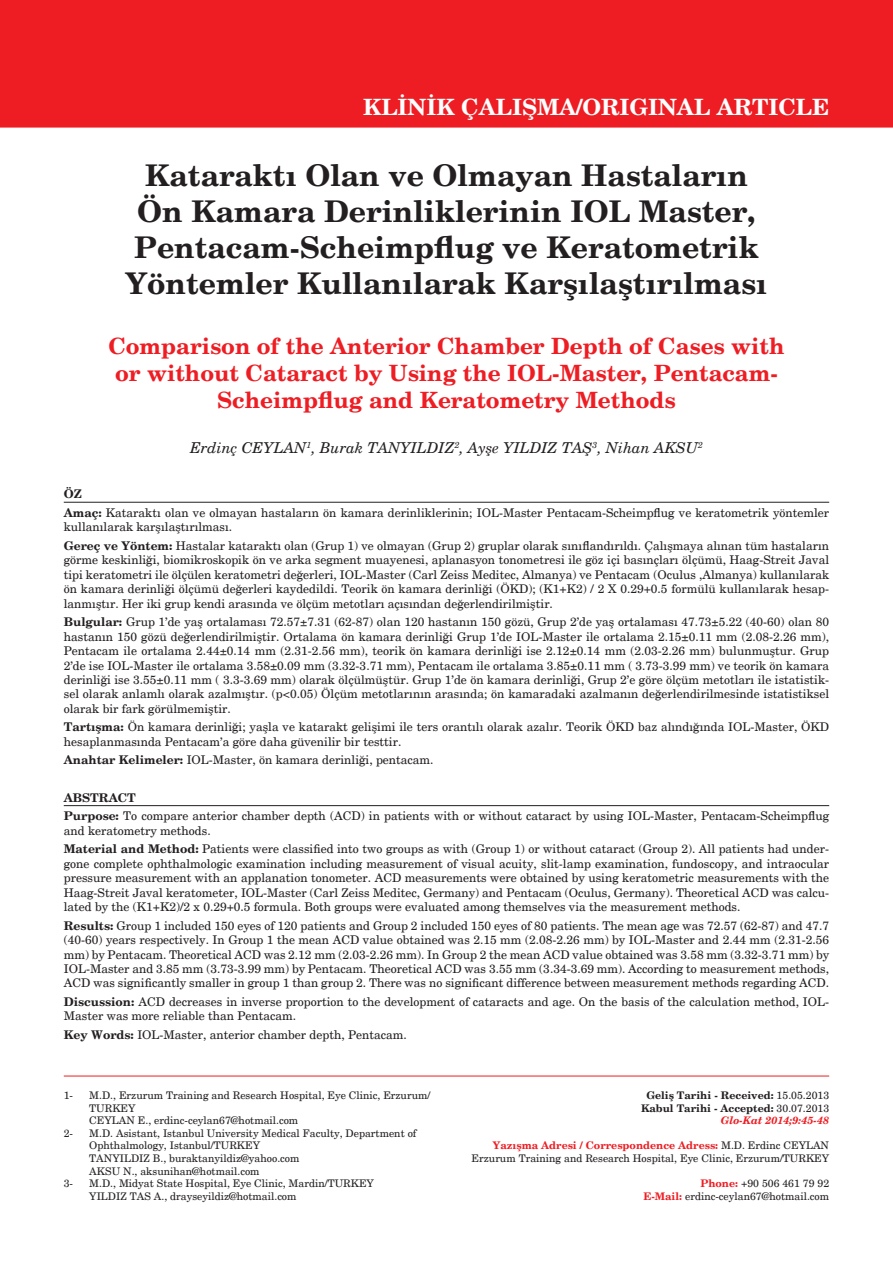
<style>
.page{position:relative;width:893px;height:1263px;background:#fff}
.page>*{position:absolute;margin:0;border:0;box-sizing:border-box;transform-origin:0 0}
.t1{font:700 30px/36px "New Century Schlbk";color:#231f20;text-align:center}
.t2{font:700 22.5px/27px "New Century Schlbk";color:#ee1d23;text-align:center}
.t3{font:700 22.5px "New Century Schlbk";color:#fff}
.t4{font:italic 15px "New Century Schlbk";color:#231f20}
.t5{font:12px/14.4px "New Century Schlbk";color:#231f20}
.t6{font:700 12px "New Century Schlbk";color:#231f20}
.t7{font:10.5px/12.6px "New Century Schlbk";color:#231f20}
.t8{font:700 10.5px "New Century Schlbk";color:#231f20}
.t9{font:700 10.5px "New Century Schlbk";color:#ee1d23}
.t10{font:italic 700 10.5px "New Century Schlbk";color:#ee1d23}
.s1{font-weight:700}
.s2{font-weight:400}
.s3{font-weight:400;color:#231f20}
.s4{font-weight:700;color:#ee1d23}
</style>
<div class="page">
<div style="left:0;top:0;width:893px;height:128px;background:#ee1d23"></div>
<hr style="left:64px;top:502px;width:765px;height:1px;background:#231f20">
<hr style="left:64px;top:805px;width:765px;height:1px;background:#231f20">
<hr style="left:64px;top:1076px;width:765px;height:1px;background:#ee1d23">
<p class="t3" style="left:363px;top:92px;width:468px">KLİNİK ÇALIŞMA/ORIGINAL ARTICLE</p>
<p class="t1" style="left:145px;top:159px;width:604px">Kataraktı Olan ve Olmayan Hastaların</p>
<p class="t1" style="left:126px;top:195px;width:643px">Ön Kamara Derinliklerinin IOL Master,<br>Pentacam-Scheimpflug ve Keratometrik<br>Yöntemler Kullanılarak Karşılaştırılması</p>
<p class="t2" style="left:108px;top:333px;width:678px">Comparison of the Anterior Chamber Depth of Cases with or without Cataract by Using the IOL-Master, Pentacam-<br>Scheimpflug and Keratometry Methods</p>
<p class="t4" style="left:190px;top:438px;width:514px">Erdinç CEYLAN<sup>1</sup>, Burak TANYILDIZ<sup>2</sup>, Ayşe YILDIZ TAŞ<sup>3</sup>, Nihan AKSU<sup>2</sup></p>
<p class="t6" style="left:64px;top:486px;width:19px">ÖZ</p>
<p class="t5" style="left:64px;top:506px;width:767px"><span class="s1">Amaç:</span> Kataraktı olan ve olmayan hastaların ön kamara derinliklerinin; IOL-Master Pentacam-Scheimpflug ve keratometrik yöntemler kullanılarak karşılaştırılması.</p>
<p class="t5" style="left:64px;top:539px;width:767px;text-align:justify"><span class="s1">Gereç ve Yöntem:</span> Hastalar kataraktı olan (Grup 1) ve olmayan (Grup 2) gruplar olarak sınıflandırıldı. Çalışmaya alınan tüm hastaların görme keskinliği, biomikroskopik ön ve arka segment muayenesi, aplanasyon tonometresi ile göz içi basınçları ölçümü, Haag-Streit Javal tipi keratometri ile ölçülen keratometri değerleri, IOL-Master (Carl Zeiss Meditec, Almanya) ve Pentacam (Oculus ,Almanya) kullanılarak ön kamara derinliği ölçümü değerleri kaydedildi. Teorik ön kamara derinliği (ÖKD); (K1+K2) / 2 X 0.29+0.5 formülü kullanılarak hesap&shy;lanmıştır. Her iki grup kendi arasında ve ölçüm metotları açısından değerlendirilmiştir.</p>
<p class="t5" style="left:64px;top:615px;width:767px;text-align:justify"><span class="s1">Bulgular:</span> Grup 1’de yaş ortalaması 72.57±7.31 (62-87) olan 120 hastanın 150 gözü, Grup 2’de yaş ortalaması 47.73±5.22 (40-60) olan 80 hastanın 150 gözü değerlendirilmiştir. Ortalama ön kamara derinliği Grup 1’de IOL-Master ile ortalama 2.15±0.11 mm (2.08-2.26 mm), Pentacam ile ortalama 2.44±0.14 mm (2.31-2.56 mm), teorik ön kamara derinliği ise 2.12±0.14 mm (2.03-2.26 mm) bulunmuştur. Grup 2’de ise IOL-Master ile ortalama 3.58±0.09 mm (3.32-3.71 mm), Pentacam ile ortalama 3.85±0.11 mm ( 3.73-3.99 mm) ve teorik ön kamara derinliği ise 3.55±0.11 mm ( 3.3-3.69 mm) olarak ölçülmüştür. Grup 1’de ön kamara derinliği, Grup 2’e göre ölçüm metotları ile istatistik&shy;sel olarak anlamlı olarak azalmıştır. (p&lt;0.05) Ölçüm metotlarının arasında; ön kamaradaki azalmanın değerlendirilmesinde istatistiksel olarak bir fark görülmemiştir.</p>
<p class="t5" style="left:64px;top:720px;width:767px"><span class="s1">Tartışma:</span> Ön kamara derinliği; yaşla ve katarakt gelişimi ile ters orantılı olarak azalır. Teorik ÖKD baz alındığında IOL-Master, ÖKD hesaplanmasında Pentacam’a göre daha güvenilir bir testtir.</p>
<p class="t5" style="left:64px;top:753px;width:371px"><span class="s1">Anahtar Kelimeler:</span> IOL-Master, ön kamara derinliği, pentacam.</p>
<p class="t6" style="left:64px;top:790px;width:73px">ABSTRACT</p>
<p class="t5" style="left:64px;top:809px;width:767px"><span class="s1">Purpose:</span> To compare anterior chamber depth (ACD) in patients with or without cataract by using IOL-Master, Pentacam-Scheimpflug and keratometry methods.</p>
<p class="t5" style="left:64px;top:842px;width:767px;text-align:justify"><span class="s1">Material and Method:</span> Patients were classified into two groups as with (Group 1) or without cataract (Group 2). All patients had under&shy;gone complete ophthalmologic examination including measurement of visual acuity, slit-lamp examination, fundoscopy, and intraocular pressure measurement with an applanation tonometer. ACD measurements were obtained by using keratometric measurements with the Haag-Streit Javal keratometer, IOL-Master (Carl Zeiss Meditec, Germany) and Pentacam (Oculus, Germany). Theoretical ACD was calcu&shy;lated by the (K1+K2)/2 x 0.29+0.5 formula. Both groups were evaluated among themselves via the measurement methods.</p>
<p class="t5" style="left:64px;top:918px;width:767px;text-align:justify"><span class="s1">Results:</span> Group 1 included 150 eyes of 120 patients and Group 2 included 150 eyes of 80 patients. The mean age was 72.57 (62-87) and 47.7 (40-60) years respectively. In Group 1 the mean ACD value obtained was 2.15 mm (2.08-2.26 mm) by IOL-Master and 2.44 mm (2.31-2.56 mm) by Pentacam. Theoretical ACD was 2.12 mm (2.03-2.26 mm). In Group 2 the mean ACD value obtained was 3.58 mm (3.32-3.71 mm) by IOL-Master and 3.85 mm (3.73-3.99 mm) by Pentacam. Theoretical ACD was 3.55 mm (3.34-3.69 mm). According to measurement methods, ACD was significantly smaller in group 1 than group 2. There was no significant difference between measurement methods regarding ACD.</p>
<p class="t5" style="left:64px;top:995px;width:767px"><span class="s1">Discussion:</span> ACD decreases in inverse proportion to the development of cataracts and age. On the basis of the calculation method, IOL-<br>Master was more reliable than Pentacam.</p>
<p class="t5" style="left:64px;top:1028px;width:344px"><span class="s1">Key Words:</span> IOL-Master, anterior chamber depth, Pentacam.</p>
<p class="t7" style="left:64px;top:1089px;width:11px">1-</p>
<p class="t7" style="left:89px;top:1089px;width:343px">M.D., Erzurum Training and Research Hospital, Eye Clinic, Erzurum/<br>TURKEY</p>
<p class="t7" style="left:89px;top:1114px;width:211px">CEYLAN E., erdinc-ceylan67@hotmail.com</p>
<p class="t7" style="left:64px;top:1127px;width:11px">2-</p>
<p class="t7" style="left:89px;top:1127px;width:329px">M.D. Asistant, Istanbul University Medical Faculty, Department of<br>Ophthalmology, Istanbul/TURKEY</p>
<p class="t7" style="left:89px;top:1152px;width:212px">TANYILDIZ B., buraktanyildiz@yahoo.com</p>
<p class="t7" style="left:89px;top:1164px;width:172px">AKSU N., aksunihan@hotmail.com</p>
<p class="t7" style="left:64px;top:1177px;width:11px">3-</p>
<p class="t7" style="left:89px;top:1177px;width:286px">M.D., Midyat State Hospital, Eye Clinic, Mardin/TURKEY</p>
<p class="t7" style="left:89px;top:1190px;width:209px">YILDIZ TAS A., drayseyildiz@hotmail.com</p>
<p class="t8" style="left:646px;top:1088px;width:184px">Geliş Tarihi - Received: <span class="s2">15.05.2013</span></p>
<p class="t8" style="left:641px;top:1101px;width:190px">Kabul Tarihi - Accepted: <span class="s2">30.07.2013</span></p>
<p class="t10" style="left:721px;top:1114px;width:110px">Glo-Kat 2014;9:45-48</p>
<p class="t9" style="left:493px;top:1139px;width:338px">Yazışma Adresi / Correspondence Adress: <span class="s3">M.D. Erdinc CEYLAN</span></p>
<p class="t7" style="left:472px;top:1152px;width:359px">Erzurum Training and Research Hospital, Eye Clinic, Erzurum/TURKEY</p>
<p class="t7" style="left:700px;top:1177px;width:130px"><span class="s4">Phone:</span> +90 506 461 79 92</p>
<p class="t7" style="left:643px;top:1190px;width:187px"><span class="s4">E-Mail:</span> erdinc-ceylan67@hotmail.com</p>
</div>
